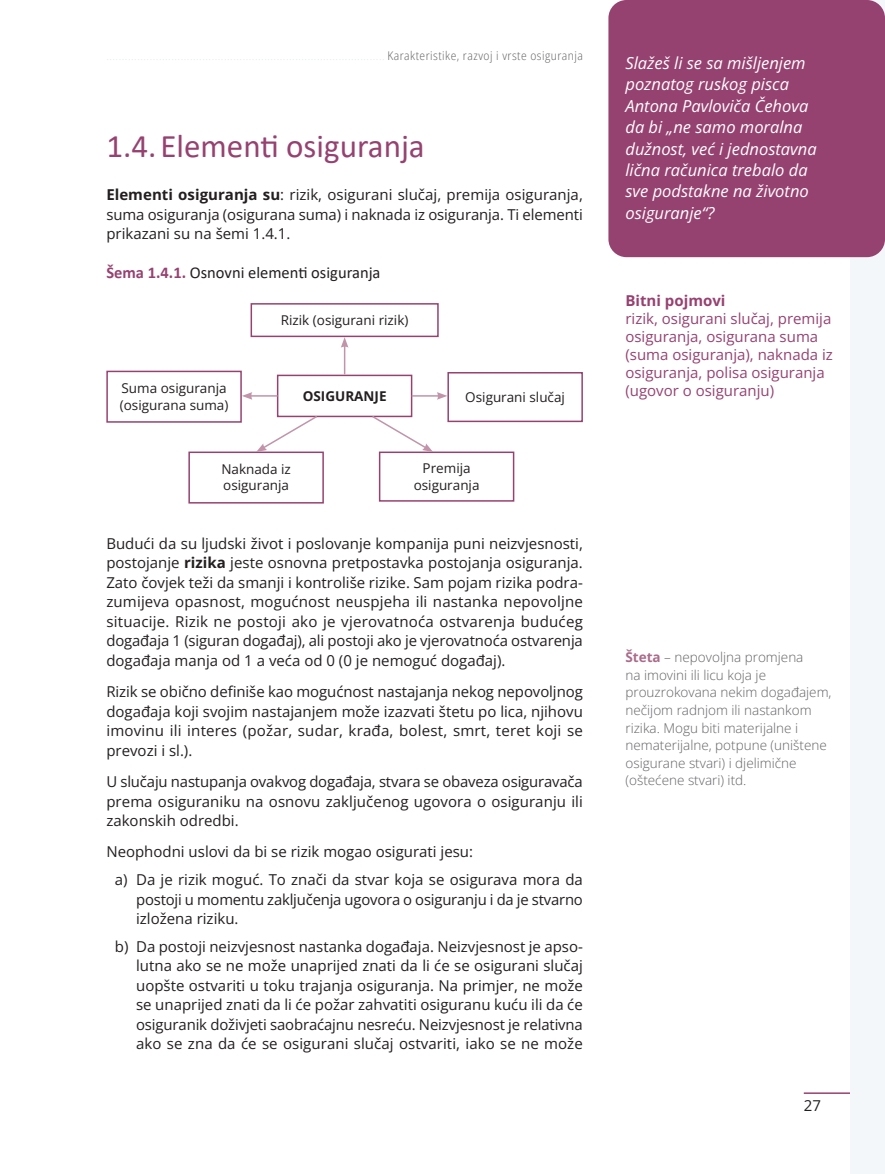
<style>
.page{position:relative;width:885px;height:1174px;background:#fff}
.page>*{position:absolute;margin:0;border:0;box-sizing:border-box;transform-origin:0 0}
.t1{font:33px "Calibri";color:#964271}
.t2{font:italic 16.5px/21.5px "Open Sans";color:#fff}
.t3{font:16.5px "Calibri";color:#231f20}
.t4{font:15px/19.5px "Open Sans";color:#231f20;text-align:justify}
.t5{font:15px/18px "Open Sans";color:#964271}
.t6{font:700 15px "Open Sans";color:#964271}
.t7{font:300 13.5px/17.5px "Open Sans";color:#636366}
.t8{font:13.5px/16.2px "Open Sans";color:#231f20}
.t9{font:700 13.5px "Open Sans";color:#231f20}
.t10{font:300 semi-condensed 12px "Open Sans";letter-spacing:.04em;color:#636366}
.s1{font-weight:700}
.s2{font-weight:700;color:#964271}
.s3{font-weight:700;color:#aa6c8b}
</style>
<div class="page">
<hr style="left:803px;top:1092px;width:48px;height:2px;background:#964271">
<div style="left:850px;top:0;width:34px;height:1174px;background:#f3f7f9"></div>
<div style="left:447px;top:372px;width:136px;height:50px;border:2px solid #964271"></div>
<div style="left:106px;top:371px;width:136px;height:52px;border:2px solid #964271"></div>
<div style="left:277px;top:375px;width:135px;height:42px;border:2px solid #964271"></div>
<div style="left:250px;top:303px;width:188px;height:34px;border:2px solid #964271"></div>
<div style="left:379px;top:451px;width:135px;height:50px;border:2px solid #964271"></div>
<div style="left:188px;top:451px;width:136px;height:52px;border:2px solid #964271"></div>
<svg style="left:256px;top:414px;width:63px;height:38px"></svg>
<svg style="left:370px;top:414px;width:63px;height:38px"></svg>
<svg style="left:341px;top:337px;width:7px;height:37px"></svg>
<hr style="left:250px;top:395px;width:27px;height:2px;background:#c194a9">
<svg style="left:242px;top:392px;width:10px;height:8px"></svg>
<hr style="left:411px;top:395px;width:28px;height:2px;background:#c194a9">
<svg style="left:437px;top:392px;width:10px;height:8px"></svg>
<div style="left:608px;top:0;width:276px;height:257px;background:#964271;border-radius:18px"></div>
<p class="t10" style="left:387px;top:47px;width:197px">Karakteristike, razvoj i vrste osiguranja</p>
<h1 class="t1" style="left:106px;top:123px;width:320px">1.4. Elementi osiguranja</h1>
<p class="t4" style="left:106px;top:184px;width:478px"><span class="s1">Elementi osiguranja su</span>: rizik, osigurani slučaj, premija osiguranja, suma osiguranja (osigurana suma) i naknada iz osiguranja. Ti elementi prikazani su na šemi 1.4.1.</p>
<p class="t3" style="left:106px;top:261px;width:275px"><span class="s2">Šema 1.4.1.</span> Osnovni elementi osiguranja</p>
<p class="t8" style="left:281px;top:311px;width:129px">Rizik (osigurani rizik)</p>
<p class="t8" style="left:120px;top:380px;width:110px">Suma osiguranja (osigurana suma)</p>
<p class="t9" style="left:302px;top:386px;width:85px">OSIGURANJE</p>
<p class="t8" style="left:465px;top:388px;width:101px">Osigurani slučaj</p>
<p class="t8" style="left:221px;top:461px;width:71px">Naknada iz osiguranja</p>
<p class="t8" style="left:413px;top:460px;width:67px;text-align:center">Premija osiguranja</p>
<p class="t4" style="left:106px;top:533px;width:478px">Budući da su ljudski život i poslovanje kompanija puni neizvjesnosti, postojanje <span class="s1">rizika</span> jeste osnovna pretpostavka postojanja osiguranja.<br>Zato čovjek teži da smanji i kontroliše rizike. Sam pojam rizika podra&shy;zumijeva opasnost, mogućnost neuspjeha ili nastanka nepovoljne situacije. Rizik ne postoji ako je vjerovatnoća ostvarenja budućeg događaja 1 (siguran događaj), ali postoji ako je vjerovatnoća ostvarenja događaja manja od 1 a veća od 0 (0 je nemoguć događaj).</p>
<p class="t4" style="left:106px;top:681px;width:478px">Rizik se obično definiše kao mogućnost nastajanja nekog nepovoljnog događaja koji svojim nastajanjem može izazvati štetu po lica, njihovu imovinu ili interes (požar, sudar, krađa, bolest, smrt, teret koji se prevozi i sl.).</p>
<p class="t4" style="left:106px;top:771px;width:478px">U slučaju nastupanja ovakvog događaja, stvara se obaveza osiguravača prema osiguraniku na osnovu zaključenog ugovora o osiguranju ili zakonskih odredbi.</p>
<p class="t4" style="left:115px;top:837px;width:469px;line-height:27.6px;text-indent:-9px">Neophodni uslovi da bi se rizik mogao osigurati jesu:<br>a) Da je rizik moguć. To znači da stvar koja se osigurava mora da</p>
<p class="t4" style="left:136px;top:889px;width:448px">postoji u momentu zaključenja ugovora o osiguranju i da je stvarno izložena riziku.</p>
<p class="t4" style="left:136px;top:936px;width:448px;text-indent:-21px">b) Da postoji neizvjesnost nastanka događaja. Neizvjesnost je apso&shy;lutna ako se ne može unaprijed znati da li će se osigurani slučaj uopšte ostvariti u toku trajanja osiguranja. Na primjer, ne može se unaprijed znati da li će požar zahvatiti osiguranu kuću ili da će osiguranik doživjeti saobraćajnu nesreću. Neizvjesnost je relativna ako se zna da će se osigurani slučaj ostvariti, iako se ne može</p>
<p class="t2" style="left:625px;top:51px;width:193px">Slažeš li se sa mišljenjem poznatog ruskog pisca<br>Antona Pavloviča Čehova da bi „ne samo moralna dužnost, već i jednostavna lična računica trebalo da sve podstakne na životno osiguranje“?</p>
<p class="t6" style="left:625px;top:290px;width:101px">Bitni pojmovi</p>
<p class="t5" style="left:625px;top:309px;width:209px">rizik, osigurani slučaj, premija osiguranja, osigurana suma (suma osiguranja), naknada iz osiguranja, polisa osiguranja (ugovor o osiguranju)</p>
<p class="t7" style="left:625px;top:648px;width:207px"><span class="s3">Šteta</span> – nepovoljna promjena<br>na imovini ili licu koja je prouzrokovana nekim događajem, nečijom radnjom ili nastankom rizika. Mogu biti materijalne i nematerijalne, potpune (uništene osigurane stvari) i djelimične (oštećene stvari) itd.</p>
<p class="t4" style="left:803px;top:1095px;width:19px">27</p>
</div>
